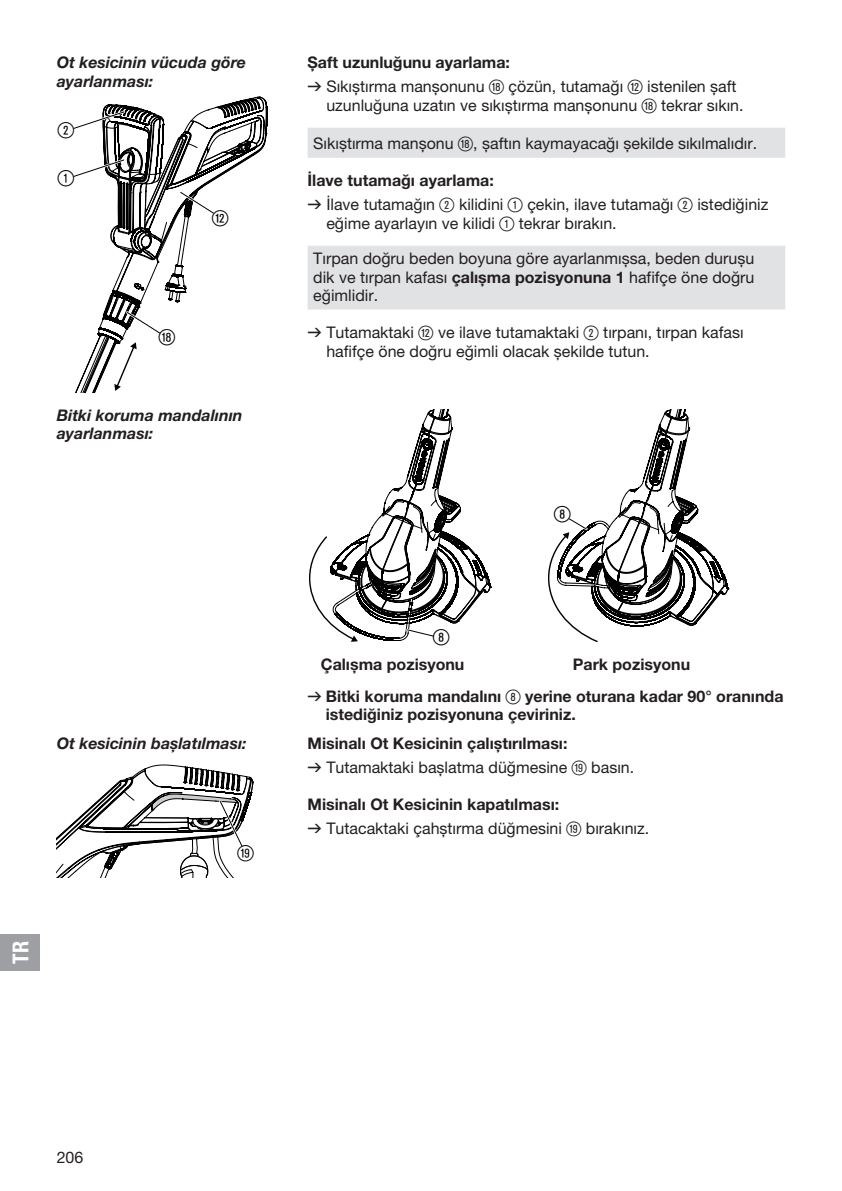
<style>
.page{position:relative;width:842px;height:1191px;background:#fff}
.page>*{position:absolute;margin:0;border:0;box-sizing:border-box;transform-origin:0 0}
.t1{font:22.2px "Ziffernim Kreisund Quadrat BQ";color:#000}
.t2{font:22px/48px "Ziffernim Kreisund Quadrat BQ";color:#000}
.t3{font:22px "GARDENA Pro Bo Cond";color:#fff}
.t4{font:16px/24px "GARDENA Pro";color:#231f20}
.t5{font:700 16px/31.6px "GARDENA Pro";color:#231f20}
.t6{font:italic 700 16px/18.4px "GARDENA Pro";color:#231f20}
.s1{font-weight:700}
.s2{font-family:"Formdruck"}
.s3{font-family:"Ziffernim Kreisund Quadrat BQ";font-size:20px}
.s4{font-family:"Formdruck";font-weight:400}
.s5{font-family:"Ziffernim Kreisund Quadrat BQ";font-weight:400;font-size:20px}
.s6{font-weight:400}
</style>
<div class="page">
<svg style="left:308px;top:128px;width:477px;height:181px;fill:#e1e2e4"></svg>
<svg style="left:73px;top:96px;width:195px;height:296px"></svg>
<svg style="left:309px;top:409px;width:182px;height:233px"></svg>
<svg style="left:548px;top:409px;width:181px;height:234px"></svg>
<svg style="left:57px;top:764px;width:197px;height:113px"></svg>
<div style="left:0;top:934px;width:40px;height:36px;background:#9d9fa2"></div>
<p class="t6" style="left:57px;top:53px;width:191px">Ot kesicinin vücuda göre ayarlanması:</p>
<h2 class="t2" style="left:58px;top:106px;width:18px">2<br>1</h2>
<h2 class="t2" style="left:212px;top:194px;width:18px">W</h2>
<h2 class="t2" style="left:159px;top:314px;width:18px">I</h2>
<p class="t6" style="left:57px;top:405px;width:188px">Bitki koruma mandalının ayarlanması:</p>
<p class="t6" style="left:57px;top:733px;width:191px">Ot kesicinin başlatılması:</p>
<h2 class="t3" style="left:7px;top:963px;width:24px;rotate:-90deg">TR</h2>
<h2 class="t2" style="left:238px;top:829px;width:18px">O</h2>
<p class="t4" style="left:308px;top:50px;width:431px"><span class="s1">Şaft uzunluğunu ayarlama:<br></span><span class="s2">v</span> Sıkıştırma manşonunu <span class="s3">I</span> çözün, tutamağı <span class="s3">W</span> istenilen şaft</p>
<p class="t4" style="left:326px;top:93px;width:419px">uzunluğuna uzatın ve sıkıştırma manşonunu <span class="s3">I</span> tekrar sıkın.</p>
<p class="t4" style="left:313px;top:131px;width:445px">Sıkıştırma manşonu <span class="s3">I</span>, şaftın kaymayacağı şekilde sıkılmalıdır.</p>
<p class="t4" style="left:308px;top:168px;width:462px"><span class="s1">İlave tutamağı ayarlama:<br></span><span class="s2">v</span> İlave tutamağın <span class="s3">2</span> kilidini <span class="s3">1</span> çekin, ilave tutamağı <span class="s3">2</span> istediğiniz</p>
<p class="t4" style="left:326px;top:211px;width:292px">eğime ayarlayın ve kilidi <span class="s3">1</span> tekrar bırakın.</p>
<p class="t4" style="left:313px;top:249px;width:443px;line-height:18.4px;text-align:justify">Tırpan doğru beden boyuna göre ayarlanmışsa, beden duruşu dik ve tırpan kafası <span class="s1">çalışma pozisyonuna 1</span> hafifçe öne doğru eğimlidir.</p>
<p class="t4" style="left:326px;top:323px;width:419px;line-height:18.4px;text-indent:-19px"><span class="s2">v</span> Tutamaktaki <span class="s3">W</span> ve ilave tutamaktaki <span class="s3">2</span> tırpanı, tırpan kafası hafifçe öne doğru eğimli olacak şekilde tutun.</p>
<h2 class="t2" style="left:433px;top:613px;width:18px">8</h2>
<h1 class="t1" style="left:554px;top:501px;width:18px">8</h1>
<p class="t5" style="left:321px;top:648px;width:145px">Çalışma pozisyonu</p>
<p class="t5" style="left:308px;top:648px;width:477px;text-indent:265px">Park pozisyonu<br><span class="s4">v</span> Bitki koruma mandalını <span class="s5">8</span> yerine oturana kadar 90° oranında</p>
<p class="t5" style="left:326px;top:698px;width:252px">istediğiniz pozisyonuna çeviriniz.</p>
<p class="t5" style="left:308px;top:730px;width:328px;line-height:24px">Misinalı Ot Kesicinin çalıştırılması:<br><span class="s4">v</span> <span class="s6">Tutamaktaki başlatma düğmesine</span> <span class="s5">O</span> <span class="s6">basın.</span></p>
<p class="t4" style="left:308px;top:791px;width:343px"><span class="s1">Misinalı Ot Kesicinin kapatılması:<br></span><span class="s2">v</span> Tutacaktaki çahştırma düğmesini <span class="s3">O</span> bırakınız.</p>
<p class="t4" style="left:57px;top:1144px;width:28px">206</p>
</div>
